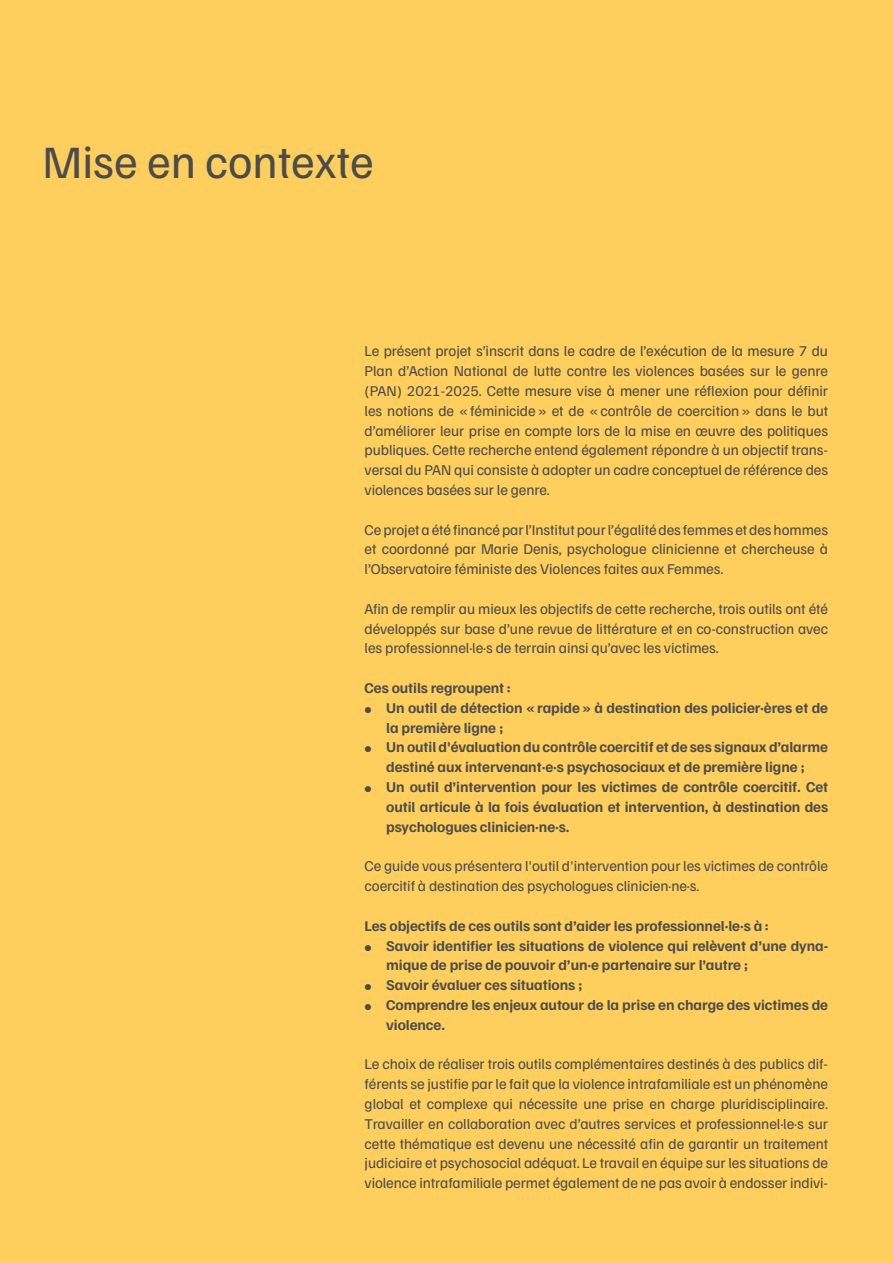
<style>
.page{position:relative;width:893px;height:1263px;background:#fecf5c}
.page>*{position:absolute;margin:0;border:0;box-sizing:border-box;transform-origin:0 0}
.t1{font:46.5px "Familjen Grotesk";color:#4b4c4d}
.t2{font:15px/19.8px "Familjen Grotesk";letter-spacing:-.005em;color:#4b4c4d;text-align:justify}
.t3{font:700 15px/19.8px "Familjen Grotesk";letter-spacing:-.005em;color:#4b4c4d}
.s1{font-size:9px}
</style>
<div class="page">
<h1 class="t1" style="left:43px;top:132px;width:333px">Mise en contexte</h1>
<p class="t2" style="left:365px;top:341px;width:465px">Le présent projet s’inscrit dans le cadre de l’exécution de la mesure 7 du Plan d’Action National de lutte contre les violences basées sur le genre (PAN) 2021-2025. Cette mesure vise à mener une réflexion pour définir les notions de « féminicide » et de « contrôle de coercition » dans le but d’améliorer leur prise en compte lors de la mise en œuvre des politiques publiques. Cette recherche entend également répondre à un objectif trans&shy;versal du PAN qui consiste à adopter un cadre conceptuel de référence des violences basées sur le genre.</p>
<p class="t2" style="left:365px;top:519px;width:465px">Ce projet a été financé par l’Institut pour l’égalité des femmes et des hommes et coordonné par Marie Denis, psychologue clinicienne et chercheuse à l’Observatoire féministe des Violences faites aux Femmes.</p>
<p class="t2" style="left:365px;top:598px;width:465px">Afin de remplir au mieux les objectifs de cette recherche, trois outils ont été développés sur base d’une revue de littérature et en co-construction avec les professionnel·le·s de terrain ainsi qu’avec les victimes.</p>
<p class="t3" style="left:365px;top:677px;width:148px">Ces outils regroupent :</p>
<p class="t3" style="left:386px;top:697px;width:443px;text-indent:-22px"><span class="s1">●</span> Un outil de détection « rapide » à destination des policier·ères et de la première ligne ;</p>
<p class="t3" style="left:365px;top:737px;width:465px;text-align:center"><span class="s1">●</span> Un outil d'évaluation du contrôle coercitif et de ses signaux d’alarme destiné aux intervenant·e·s psychosociaux et de première ligne ;</p>
<p class="t3" style="left:386px;top:776px;width:443px;text-align:justify;text-indent:-22px"><span class="s1">●</span> Un outil d’intervention pour les victimes de contrôle coercitif. Cet outil articule à la fois évaluation et intervention, à destination des psychologues clinicien·ne·s.</p>
<p class="t2" style="left:365px;top:855px;width:465px">Ce guide vous présentera l'outil d'intervention pour les victimes de contrôle coercitif à destination des psychologues clinicien·ne·s.</p>
<p class="t3" style="left:365px;top:915px;width:406px">Les objectifs de ces outils sont d’aider les professionnel·le·s à :</p>
<p class="t3" style="left:386px;top:935px;width:443px;text-indent:-22px"><span class="s1">●</span> Savoir identifier les situations de violence qui relèvent d’une dyna&shy;mique de prise de pouvoir d’un·e partenaire sur l’autre ;</p>
<p class="t3" style="left:365px;top:974px;width:219px"><span class="s1">●</span> Savoir évaluer ces situations ;</p>
<p class="t3" style="left:386px;top:994px;width:443px;text-indent:-22px"><span class="s1">●</span> Comprendre les enjeux autour de la prise en charge des victimes de violence.</p>
<p class="t2" style="left:365px;top:1053px;width:465px">Le choix de réaliser trois outils complémentaires destinés à des publics dif&shy;férents se justifie par le fait que la violence intrafamiliale est un phénomène global et complexe qui nécessite une prise en charge pluridisciplinaire.<br>Travailler en collaboration avec d’autres services et professionnel·le·s sur cette thématique est devenu une nécessité afin de garantir un traitement judiciaire et psychosocial adéquat. Le travail en équipe sur les situations de violence intrafamiliale permet également de ne pas avoir à endosser indivi-</p>
</div>
